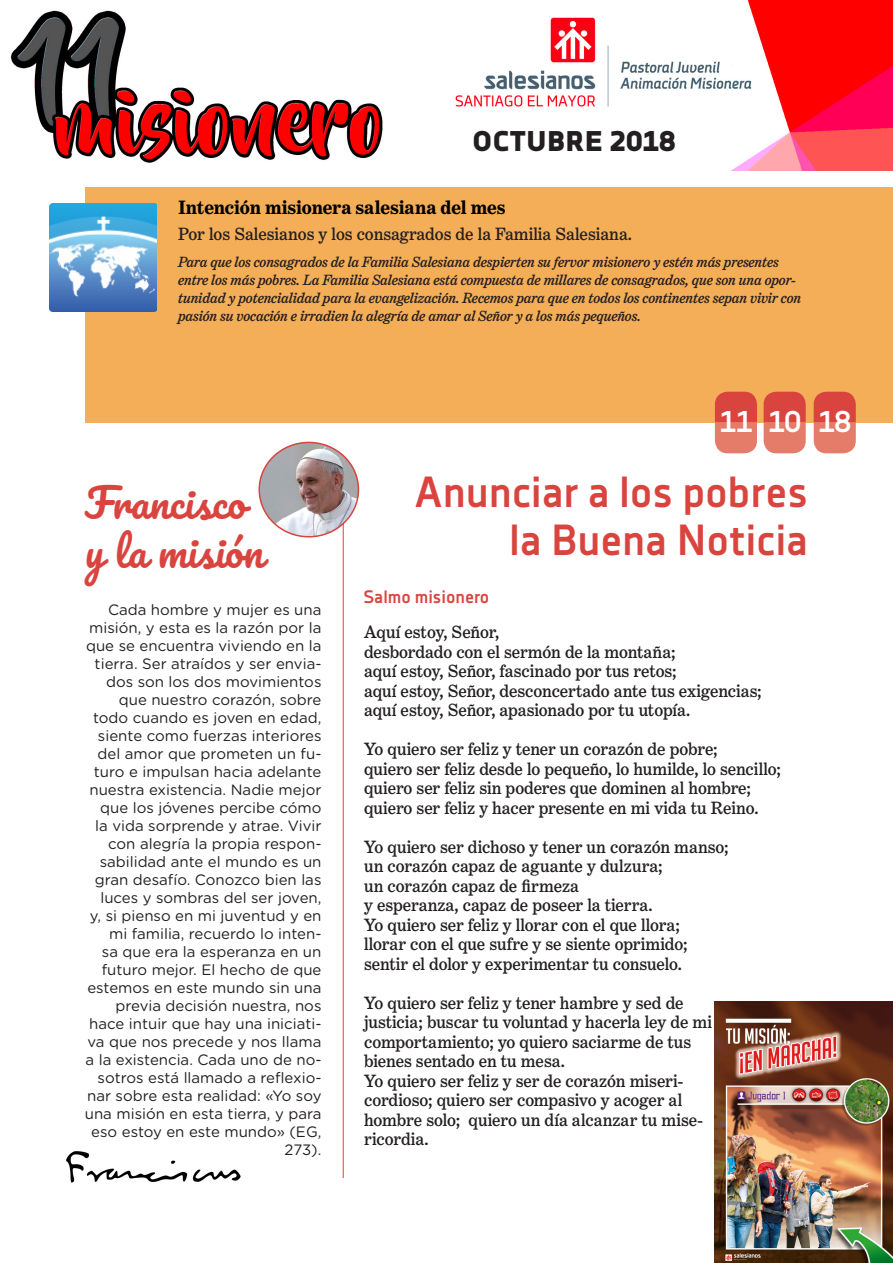
<style>
.page{position:relative;width:893px;height:1263px;background:#fff}
.page>*{position:absolute;margin:0;border:0;box-sizing:border-box;transform-origin:0 0}
.t1{font:700 43.5px "Decima Nova Pro";letter-spacing:-.005em;color:#da443f}
.t2{font:40.5px "Pacifico";color:#da443f}
.t3{font:700 30px "Decima Nova Pro";color:#fff}
.t4{font:800 28.5px "Decima Nova Pro";color:#231f20}
.t5{font:700 19.5px "Benton Modern Four";letter-spacing:-.01em;color:#000}
.Texto_común{font:18px/19.5px "Benton Modern Four";letter-spacing:-.005em;color:#231f20}
.t6{font:700 18px "Decima Nova Pro";color:#da443f}
.Texto_testimonio{font:15px/18px "Gotham Rounded";color:#231f20;text-align:right}
.t7{font:italic 15px/18px "Benton Modern Four";color:#231f20}
</style>
<div class="page">
<img style="left:10px;top:0;width:883px;height:170px">
<div style="left:86px;top:187px;width:807px;height:235px;background:#f5ae58"></div>
<hr style="left:343px;top:516px;width:1px;height:662px;background:#da443f">
<img style="left:50px;top:203px;width:107px;height:108px">
<svg style="left:814px;top:392px;width:42px;height:61px"></svg>
<svg style="left:764px;top:392px;width:42px;height:61px"></svg>
<svg style="left:715px;top:392px;width:42px;height:61px"></svg>
<img style="left:715px;top:1001px;width:178px;height:262px">
<img style="left:261px;top:442px;width:97px;height:95px">
<div style="left:258px;top:442px;width:101px;height:95px;border:2px solid #da443f;border-radius:50%"></div>
<img style="left:66px;top:1151px;width:175px;height:32px">
<p class="t4" style="left:472px;top:125px;width:205px">OCTUBRE 2018</p>
<p class="t5" style="left:178px;top:196px;width:329px">Intención misionera salesiana del mes</p>
<p class="Texto_común" style="left:178px;top:224px;width:455px">Por los Salesianos y los consagrados de la Familia Salesiana.</p>
<p class="t7" style="left:178px;top:253px;width:624px">Para que los consagrados de la Familia Salesiana despierten su fervor misionero y estén más presentes entre los más pobres. La Familia Salesiana está compuesta de millares de consagrados, que son una opor&shy;tunidad y potencialidad para la evangelización. Recemos para que en todos los continentes sepan vivir con pasión su vocación e irradien la alegría de amar al Señor y a los más pequeños.</p>
<p class="t2" style="left:85px;top:482px;width:162px">Francisco</p>
<p class="t2" style="left:85px;top:530px;width:180px">y la misión</p>
<p class="Texto_testimonio" style="left:85px;top:600px;width:238px">Cada hombre y mujer es una misión, y esta es la razón por la que se encuentra viviendo en la tierra. Ser atraídos y ser envia&shy;dos son los dos movimientos que nuestro corazón, sobre todo cuando es joven en edad, siente como fuerzas interiores del amor que prometen un fu&shy;turo e impulsan hacia adelante nuestra existencia. Nadie mejor que los jóvenes percibe cómo la vida sorprende y atrae. Vivir con alegría la propia respon&shy;sabilidad ante el mundo es un gran desafío. Conozco bien las luces y sombras del ser joven,<br>y, si pienso en mi juventud y en mi familia, recuerdo lo inten-<br>sa que era la esperanza en un futuro mejor. El hecho de que estemos en este mundo sin una previa decisión nuestra, nos hace intuir que hay una iniciati&shy;va que nos precede y nos llama a la existencia. Cada uno de no&shy;sotros está llamado a reflexio&shy;nar sobre esta realidad: «Yo soy una misión en esta tierra, y para eso estoy en este mundo» (EG,<br>273).</p>
<p class="t3" style="left:719px;top:404px;width:35px">11</p>
<p class="t3" style="left:768px;top:404px;width:35px">10</p>
<p class="t3" style="left:818px;top:404px;width:35px">18</p>
<p class="t1" style="left:415px;top:467px;width:395px">Anunciar a los pobres</p>
<p class="t1" style="left:509px;top:515px;width:300px">la Buena Noticia</p>
<p class="t6" style="left:363px;top:587px;width:127px">Salmo misionero</p>
<p class="Texto_común" style="left:364px;top:622px;width:137px">Aquí estoy, Señor,</p>
<p class="Texto_común" style="left:364px;top:642px;width:313px">desbordado con el sermón de la montaña;</p>
<p class="Texto_común" style="left:364px;top:661px;width:314px">aquí estoy, Señor, fascinado por tus retos;</p>
<p class="Texto_común" style="left:364px;top:681px;width:399px">aquí estoy, Señor, desconcertado ante tus exigencias;</p>
<p class="Texto_común" style="left:364px;top:700px;width:328px">aquí estoy, Señor, apasionado por tu utopía.</p>
<p class="Texto_común" style="left:364px;top:739px;width:355px">Yo quiero ser feliz y tener un corazón de pobre;</p>
<p class="Texto_común" style="left:364px;top:759px;width:418px">quiero ser feliz desde lo pequeño, lo humilde, lo sencillo;</p>
<p class="Texto_común" style="left:364px;top:778px;width:388px">quiero ser feliz sin poderes que dominen al hombre;</p>
<p class="Texto_común" style="left:364px;top:798px;width:396px">quiero ser feliz y hacer presente en mi vida tu Reino.</p>
<p class="Texto_común" style="left:364px;top:837px;width:366px">Yo quiero ser dichoso y tener un corazón manso;</p>
<p class="Texto_común" style="left:364px;top:856px;width:300px">un corazón capaz de aguante y dulzura;</p>
<p class="Texto_común" style="left:364px;top:876px;width:216px">un corazón capaz de firmeza</p>
<p class="Texto_común" style="left:364px;top:895px;width:290px">y esperanza, capaz de poseer la tierra.</p>
<p class="Texto_común" style="left:364px;top:915px;width:317px">Yo quiero ser feliz y llorar con el que llora;</p>
<p class="Texto_común" style="left:364px;top:934px;width:325px">llorar con el que sufre y se siente oprimido;</p>
<p class="Texto_común" style="left:364px;top:954px;width:319px">sentir el dolor y experimentar tu consuelo.</p>
<p class="Texto_común" style="left:364px;top:993px;width:350px">Yo quiero ser feliz y tener hambre y sed de justicia; buscar tu voluntad y hacerla ley de mi comportamiento; yo quiero saciarme de tus bienes sentado en tu mesa.</p>
<p class="Texto_común" style="left:364px;top:1071px;width:340px">Yo quiero ser feliz y ser de corazón miseri&shy;cordioso; quiero ser compasivo y acoger al hombre solo; quiero un día alcanzar tu mise&shy;ricordia.</p>
</div>
